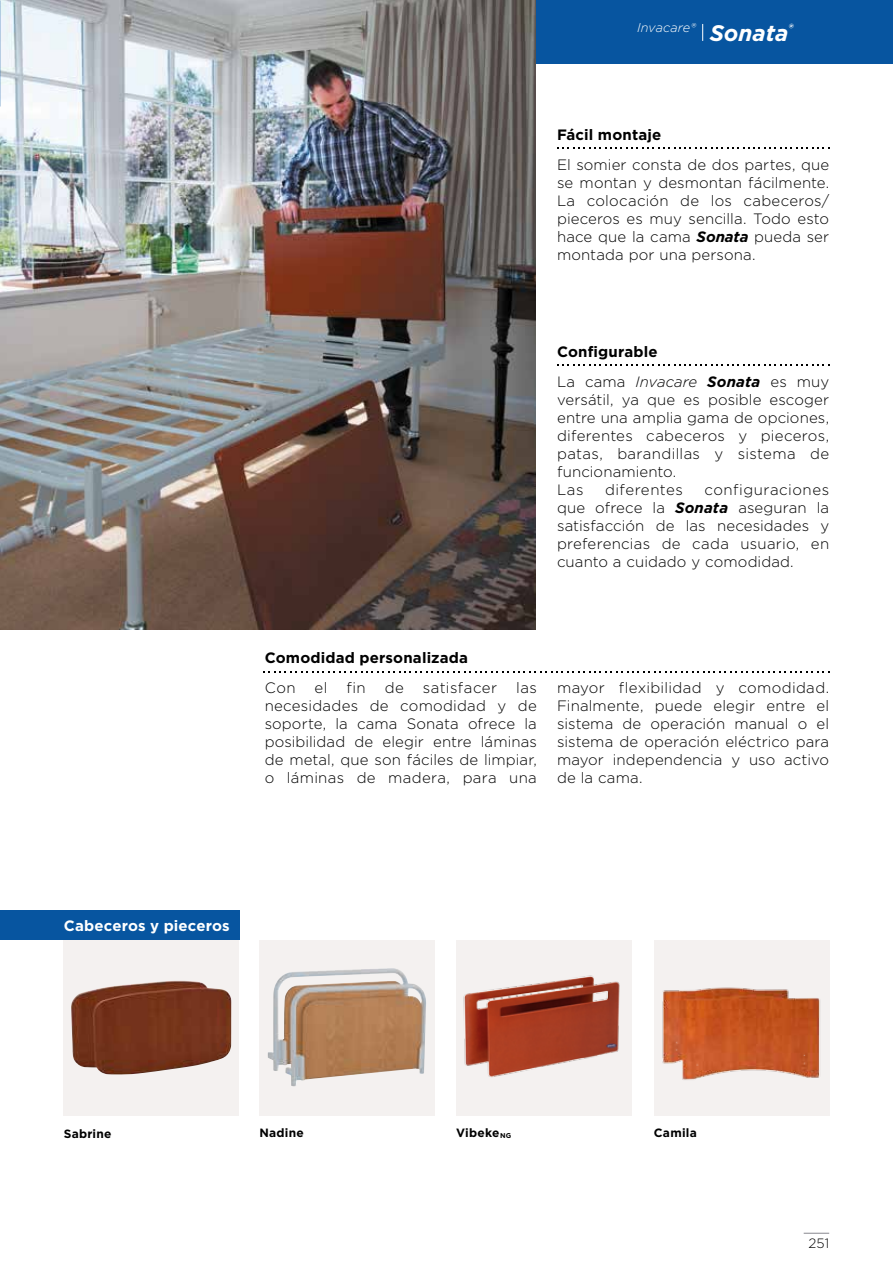
<style>
.page{position:relative;width:893px;height:1263px;background:#fff}
.page>*{position:absolute;margin:0;border:0;box-sizing:border-box;transform-origin:0 0}
.t1{font:300 15px/18px "Gotham";letter-spacing:.01em;color:#000;text-align:justify}
.t2{font:700 15px/30.8px "Gotham";letter-spacing:.01em;color:#000}
.t3{font:700 15px "Gotham";letter-spacing:.01em;color:#fff}
.t4{font:300 15px "Gotham";letter-spacing:.03em;color:#000}
.t5{font:300 13.5px "Gotham";color:#000}
.t6{font:italic 300 12.75px "Gotham";letter-spacing:.01em;color:#fff}
.t7{font:700 12px "Gotham";letter-spacing:.02em;color:#000}
.s1{font-weight:700;font-size:22.5px}
.s2{font-weight:700;font-size:13.05px}
.s3{font-weight:700;font-style:italic}
.s4{font-weight:300}
.s5{font-weight:300;font-style:italic}
.s6{font-style:italic}
</style>
<div class="page">
<div style="left:536px;top:0;width:357px;height:64px;background:#0755a0"></div>
<img style="left:0;top:0;width:536px;height:629px">
<div style="left:0;top:910px;width:240px;height:30px;background:#0755a0"></div>
<svg style="left:557px;top:365px;width:272px;height:1px"></svg>
<svg style="left:557px;top:147px;width:272px;height:2px"></svg>
<svg style="left:263px;top:671px;width:566px;height:1px"></svg>
<div style="left:64px;top:940px;width:175px;height:175px;background:#f4f1f0"></div>
<img style="left:71px;top:981px;width:160px;height:93px">
<div style="left:456px;top:940px;width:176px;height:175px;background:#f4f1f0"></div>
<img style="left:463px;top:975px;width:157px;height:102px">
<div style="left:259px;top:940px;width:176px;height:175px;background:#f4f1f0"></div>
<img style="left:268px;top:968px;width:158px;height:118px">
<div style="left:654px;top:940px;width:175px;height:175px;background:#f4f1f0"></div>
<img style="left:662px;top:987px;width:158px;height:93px">
<svg style="left:702px;top:24px;width:1px;height:17px"></svg>
<svg style="left:804px;top:1233px;width:25px;height:1px"></svg>
<p class="t6" style="left:637px;top:19px;width:157px">Invacare® <span class="s1">Sonata</span><span class="s2">®</span></p>
<p class="t2" style="left:557px;top:119px;width:106px">Fácil montaje</p>
<p class="t1" style="left:557px;top:156px;width:274px">El somier consta de dos partes, que se montan y desmontan fácilmente.<br>La colocación de los cabeceros/ pieceros es muy sencilla. Todo esto hace que la cama <span class="s3">Sonata</span> pueda ser montada por una persona.</p>
<p class="t2" style="left:557px;top:336px;width:274px">Configurable<br><span class="s4">La cama</span> <span class="s5">Invacare</span> <span class="s6">Sonata</span> <span class="s4">es muy</span></p>
<p class="t1" style="left:557px;top:391px;width:274px;text-align:left">versátil, ya que es posible escoger entre una amplia gama de opciones, diferentes cabeceros y pieceros, patas, barandillas y sistema de funcionamiento.<br>Las</p>
<p class="t1" style="left:557px;top:481px;width:274px;text-indent:147px">configuraciones que ofrece la <span class="s3">Sonata</span> aseguran la satisfacción de las necesidades y preferencias de cada usuario, en cuanto a cuidado y comodidad.</p>
<p class="t1" style="left:605px;top:481px;width:79px">diferentes</p>
<p class="t2" style="left:265px;top:642px;width:205px">Comodidad personalizada</p>
<p class="t1" style="left:265px;top:679px;width:32px">Con</p>
<p class="t1" style="left:315px;top:679px;width:15px">el</p>
<p class="t1" style="left:346px;top:679px;width:21px">fin</p>
<p class="t1" style="left:385px;top:679px;width:21px">de</p>
<p class="t4" style="left:423px;top:679px;width:76px">satisfacer</p>
<p class="t1" style="left:265px;top:679px;width:274px;text-indent:251px">las necesidades de comodidad y de soporte, la cama Sonata ofrece la posibilidad de elegir entre láminas de metal, que son fáciles de limpiar, o láminas de madera, para una</p>
<p class="t1" style="left:557px;top:679px;width:274px">mayor flexibilidad y comodidad.<br>Finalmente, puede elegir entre el sistema de operación manual o el sistema de operación eléctrico para mayor independencia y uso activo de la cama.</p>
<p class="t3" style="left:64px;top:915px;width:167px">Cabeceros y pieceros</p>
<p class="t7" style="left:64px;top:1126px;width:49px">Sabrine</p>
<p class="t7" style="left:259px;top:1125px;width:46px">Nadine</p>
<p class="t7" style="left:456px;top:1124px;width:57px">Vibeke<sub>NG</sub></p>
<p class="t7" style="left:654px;top:1124px;width:45px">Camila</p>
<p class="t5" style="left:808px;top:1234px;width:22px">251</p>
</div>
